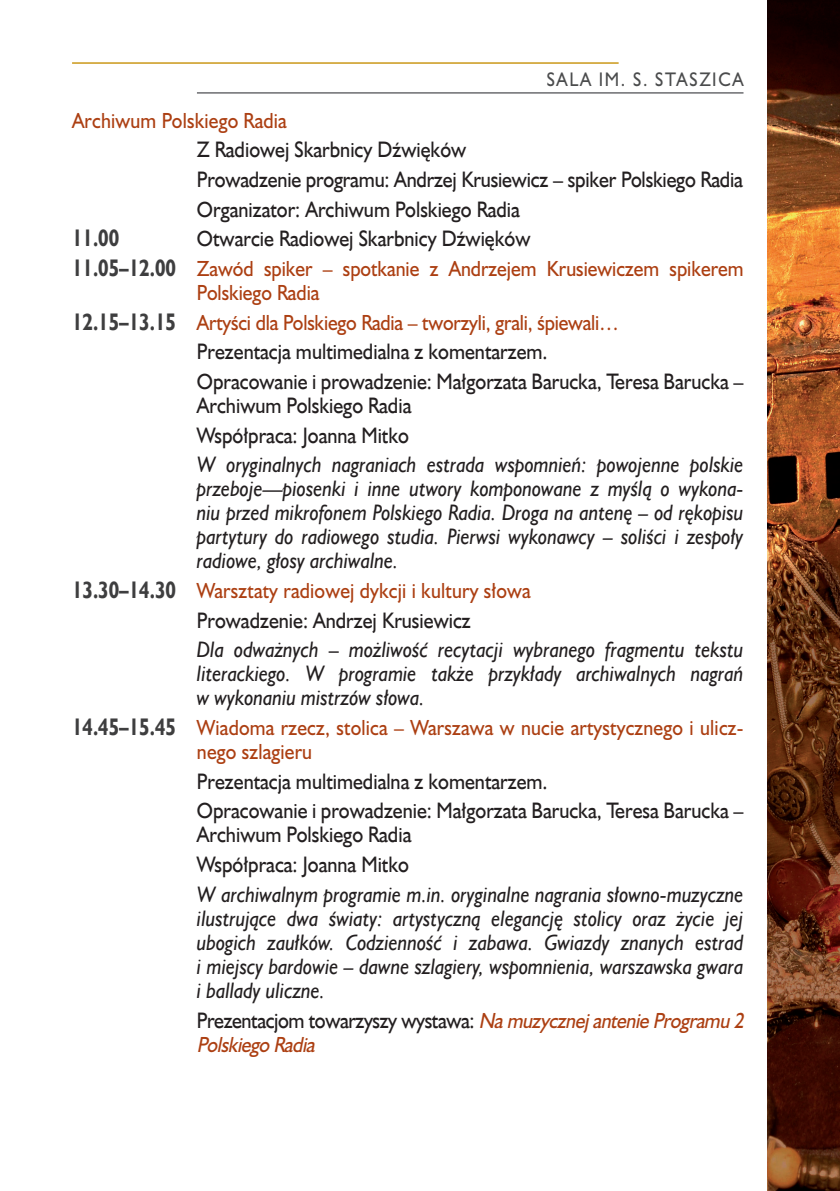
<style>
.page{position:relative;width:840px;height:1191px;background:#fff}
.page>*{position:absolute;margin:0;border:0;box-sizing:border-box;transform-origin:0 0}
.t1{font:700 24px "Humanst 521 EU";color:#3e3e3f;scale:.8 1}
.t2{font:22.4px/24px "Humanst 521 EU Italic";color:#231f20;text-align:justify;scale:.9 1}
.t3{font:22.4px/29.6px "Humanst 521 EU Normal";color:#231f20;scale:.9 1}
.t4{font:22.4px "Humanst 521 EU Normal";letter-spacing:-.02em;color:#231f20;scale:.9 1}
.t5{font:20px/24px "Humanst 521 PL";letter-spacing:.01em;color:#ac3f12;scale:.9 1}
.t6{font:20px "Humanst 521 PL";letter-spacing:-.01em;color:#ac3f12;scale:.9 1}
.t7{font:italic 20px "Humanst 521 PL";color:#ac3f12;scale:.9 1}
.t8{font:18px "Humanst 521 PL";letter-spacing:.1em;color:#4b4c4d;scale:.9 1}
.s1{font-family:"Humanst 521 EU";font-weight:700;font-size:24px;color:#3e3e3f}
.s2{font-family:"Humanst 521 EU Normal"}
.s3{font-family:"Humanst 521 PL";font-style:italic;font-size:20px;color:#ac3f12}
</style>
<div class="page">
<img style="left:767px;top:0;width:72px;height:1191px">
<hr style="left:72px;top:62px;width:546px;height:2px;background:#cb9818">
<hr style="left:197px;top:92px;width:546px;height:2px;background:#6c6d70">
<p class="t8" style="left:546px;top:68px;width:220px">SALA IM. S. STASZICA</p>
<p class="t5" style="left:72px;top:108px;width:240px">Archiwum Polskiego Radia</p>
<p class="t3" style="left:197px;top:135px;width:608px">Z Radiowej Skarbnicy Dźwięków<br>Prowadzenie programu: Andrzej Krusiewicz – spiker Polskiego Radia<br>Organizator: Archiwum Polskiego Radia</p>
<p class="t1" style="left:72px;top:223px;width:60px">11.00</p>
<p class="t3" style="left:197px;top:224px;width:372px">Otwarcie Radiowej Skarbnicy Dźwięków</p>
<p class="t5" style="left:197px;top:256px;width:608px;text-indent:-125px"><span class="s1">11.05–12.00</span> Zawód spiker – spotkanie z Andrzejem Krusiewiczem spikerem<br>Polskiego Radia</p>
<p class="t6" style="left:72px;top:308px;width:609px"><span class="s1">12.15–13.15</span> Artyści dla Polskiego Radia – tworzyli, grali, śpiewali…</p>
<p class="t3" style="left:197px;top:337px;width:608px">Prezentacja multimedialna z komentarzem.<br>Opracowanie i prowadzenie: Małgorzata Barucka, Teresa Barucka –</p>
<p class="t3" style="left:197px;top:390px;width:240px">Archiwum Polskiego Radia<br>Współpraca: Joanna Mitko</p>
<p class="t2" style="left:197px;top:452px;width:608px">W oryginalnych nagraniach estrada wspomnień: powojenne polskie przeboje—piosenki i inne utwory komponowane z myślą o wykona&shy;niu przed mikrofonem Polskiego Radia. Droga na antenę – od rękopisu partytury do radiowego studia. Pierwsi wykonawcy – soliści i zespoły radiowe, głosy archiwalne.</p>
<p class="t5" style="left:72px;top:578px;width:511px"><span class="s1">13.30–14.30</span> Warsztaty radiowej dykcji i kultury słowa</p>
<p class="t3" style="left:197px;top:605px;width:305px">Prowadzenie: Andrzej Krusiewicz</p>
<p class="t2" style="left:197px;top:637px;width:608px">Dla odważnych <span class="s2">–</span> możliwość recytacji wybranego fragmentu tekstu literackiego. W programie także przykłady archiwalnych nagrań w wykonaniu mistrzów słowa.</p>
<p class="t5" style="left:197px;top:715px;width:608px;text-indent:-125px"><span class="s1">14.45–15.45</span> Wiadoma rzecz, stolica – Warszawa w nucie artystycznego i ulicz&shy;nego szlagieru</p>
<p class="t3" style="left:197px;top:766px;width:608px">Prezentacja multimedialna z komentarzem.<br>Opracowanie i prowadzenie: Małgorzata Barucka, Teresa Barucka –</p>
<p class="t3" style="left:197px;top:820px;width:240px">Archiwum Polskiego Radia<br>Współpraca: Joanna Mitko</p>
<p class="t2" style="left:197px;top:881px;width:608px">W archiwalnym programie m.in. oryginalne nagrania słowno-muzyczne ilustrujące dwa światy: artystyczną elegancję stolicy oraz życie jej ubogich zaułków. Codzienność i zabawa. Gwiazdy znanych estrad i miejscy bardowie – dawne szlagiery, wspomnienia, warszawska gwara i ballady uliczne.</p>
<p class="t4" style="left:197px;top:1006px;width:614px">Prezentacjom towarzyszy wystawa: <span class="s3">Namuzycznej antenieProgramu2</span></p>
<p class="t7" style="left:197px;top:1030px;width:138px">Polskiego Radia</p>
</div>
